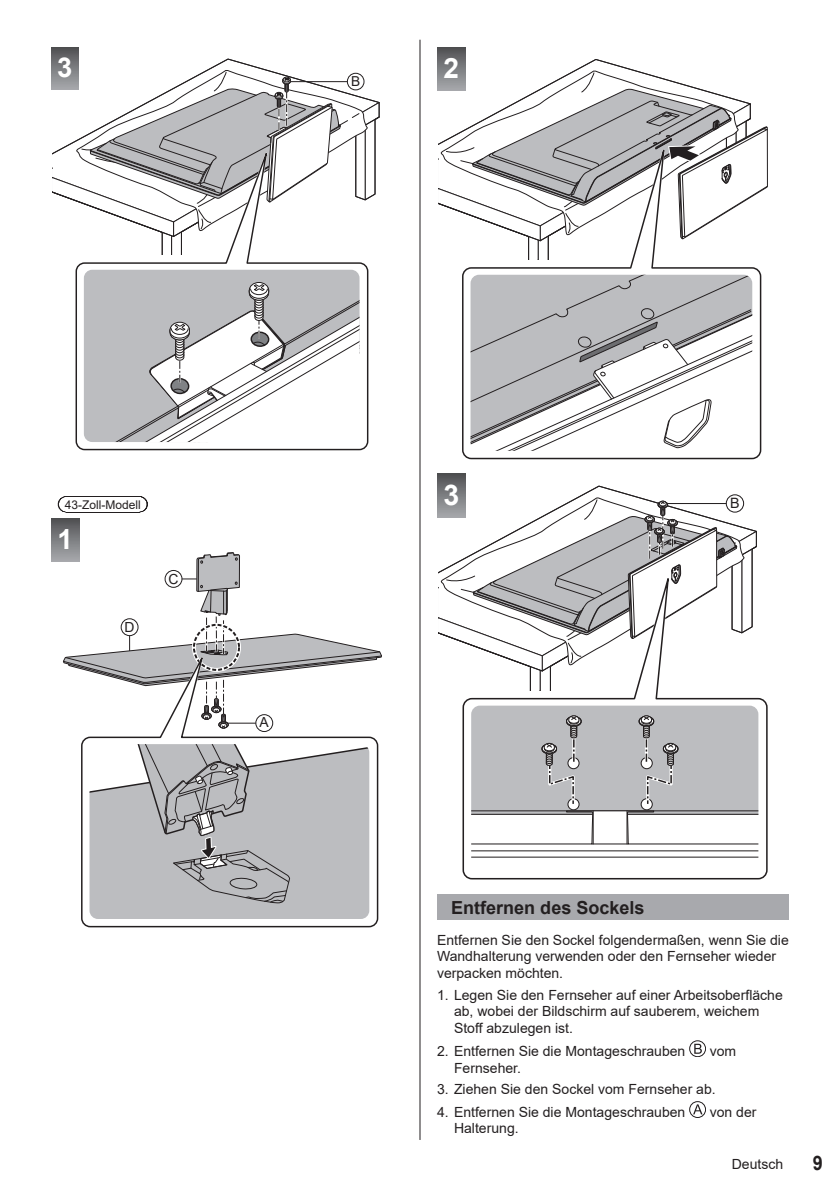
<style>
.page{position:relative;width:840px;height:1191px;background:#fff}
.page>*{position:absolute;margin:0;border:0;box-sizing:border-box;transform-origin:0 0}
.t1{font:700 28.6px "Arial";color:#fff}
.t2{font:700 28px "Arial";color:#fff}
.t3{font:700 27.8px "Arial";color:#fff}
.t4{font:700 27.4px "Arial";color:#fff}
.t5{font:700 20px "Arial";color:#231f20;scale:.9 1}
.Title_M{font:700 18px "Arial";color:#231f20}
.t6{font:14.2px "Arial";color:#231f20}
.Body_Lv01{font:14px/16.8px "Arial";color:#231f20}
.t7{font:13.8px "Arial";color:#231f20}
.t8{font:13.6px "Arial";color:#231f20}
.Note_Lv01_model_name{font:12px "Arial";color:#231f20}
</style>
<div class="page">
<hr style="left:419px;top:40px;width:1px;height:1100px;background:#231f20">
<div style="left:51px;top:47px;width:28px;height:42px;background:linear-gradient(to right,#5c5d5f,#5c5d5f)"></div>
<svg style="left:53px;top:58px;width:215px;height:14px"></svg>
<svg style="left:53px;top:72px;width:327px;height:129px"></svg>
<svg style="left:74px;top:132px;width:295px;height:69px"></svg>
<svg style="left:75px;top:138px;width:294px;height:313px"></svg>
<svg style="left:84px;top:270px;width:275px;height:172px"></svg>
<svg style="left:66px;top:496px;width:74px;height:16px"></svg>
<div style="left:51px;top:518px;width:28px;height:43px;background:linear-gradient(to bottom,#505153,#a8a9ad)"></div>
<svg style="left:62px;top:546px;width:320px;height:123px"></svg>
<div style="left:192px;top:623px;width:49px;height:49px;border:4px solid #fff;border-radius:50%"></div>
<div style="left:193px;top:624px;width:47px;height:47px;border:2px dashed #231f20;border-radius:50%"></div>
<svg style="left:80px;top:646px;width:299px;height:282px"></svg>
<svg style="left:89px;top:744px;width:280px;height:175px;background:#babbbe"></svg>
<svg style="left:437px;top:48px;width:28px;height:43px"></svg>
<svg style="left:438px;top:58px;width:196px;height:12px"></svg>
<svg style="left:438px;top:72px;width:330px;height:140px"></svg>
<svg style="left:460px;top:128px;width:302px;height:324px"></svg>
<svg style="left:461px;top:133px;width:300px;height:327px"></svg>
<svg style="left:470px;top:275px;width:281px;height:176px"></svg>
<div style="left:437px;top:474px;width:28px;height:44px;background:linear-gradient(to right,#5d5d60,#5d5d60)"></div>
<svg style="left:438px;top:485px;width:304px;height:14px"></svg>
<svg style="left:462px;top:690px;width:306px;height:190px"></svg>
<div style="left:471px;top:705px;width:287px;height:109px;background:#bcbdc0"></div>
<svg style="left:725px;top:495px;width:18px;height:17px"></svg>
<div style="left:725px;top:494px;width:18px;height:18px;border:1px solid #231f20;border-radius:50%"></div>
<svg style="left:438px;top:499px;width:319px;height:191px"></svg>
<svg style="left:471px;top:715px;width:287px;height:143px"></svg>
<div style="left:437px;top:894px;width:351px;height:25px;background:#a8a9ad"></div>
<svg style="left:689px;top:1040px;width:16px;height:16px"></svg>
<div style="left:689px;top:1040px;width:16px;height:17px;border:1px solid #231f20;border-radius:50%"></div>
<svg style="left:694px;top:1043px;width:7px;height:10px"></svg>
<svg style="left:689px;top:1101px;width:16px;height:16px"></svg>
<div style="left:689px;top:1101px;width:16px;height:16px;border:1px solid #231f20;border-radius:50%"></div>
<svg style="left:692px;top:1104px;width:10px;height:10px"></svg>
<p class="t4" style="left:57px;top:48px;width:17px">3</p>
<p class="t8" style="left:351px;top:72px;width:11px">B</p>
<p class="t2" style="left:443px;top:48px;width:17px">2</p>
<p class="Note_Lv01_model_name" style="left:65px;top:496px;width:78px">43-Zoll-Modell</p>
<p class="t3" style="left:57px;top:519px;width:17px">1</p>
<p class="t7" style="left:124px;top:617px;width:12px">D</p>
<p class="t7" style="left:168px;top:569px;width:12px">C</p>
<p class="t7" style="left:259px;top:713px;width:11px">A</p>
<p class="t1" style="left:443px;top:475px;width:17px">3</p>
<p class="t6" style="left:729px;top:493px;width:11px">B</p>
<p class="Title_M" style="left:451px;top:894px;width:195px">Entfernen des Sockels</p>
<p class="Body_Lv01" style="left:437px;top:931px;width:353px">Entfernen Sie den Sockel folgendermaßen, wenn Sie die<br>Wandhalterung verwenden oder den Fernseher wieder verpacken möchten.</p>
<p class="Body_Lv01" style="left:454px;top:986px;width:330px;text-indent:-17px">1. Legen Sie den Fernseher auf einer Arbeitsoberfläche ab, wobei der Bildschirm auf sauberem, weichem<br>Stoff abzulegen ist.</p>
<p class="Body_Lv01" style="left:437px;top:1042px;width:250px">2. Entfernen Sie die Montageschrauben</p>
<p class="Body_Lv01" style="left:709px;top:1042px;width:28px">vom</p>
<p class="Body_Lv01" style="left:454px;top:1059px;width:68px">Fernseher.</p>
<p class="Body_Lv01" style="left:437px;top:1080px;width:280px">3. Ziehen Sie den Sockel vom Fernseher ab.</p>
<p class="Body_Lv01" style="left:437px;top:1103px;width:250px">4. Entfernen Sie die Montageschrauben</p>
<p class="Body_Lv01" style="left:709px;top:1103px;width:48px">von der</p>
<p class="Body_Lv01" style="left:454px;top:1120px;width:66px">Halterung.</p>
<p class="Body_Lv01" style="left:731px;top:1155px;width:53px">Deutsch</p>
<h3 class="t5" style="left:812px;top:1148px;width:13px">9</h3>
</div>
